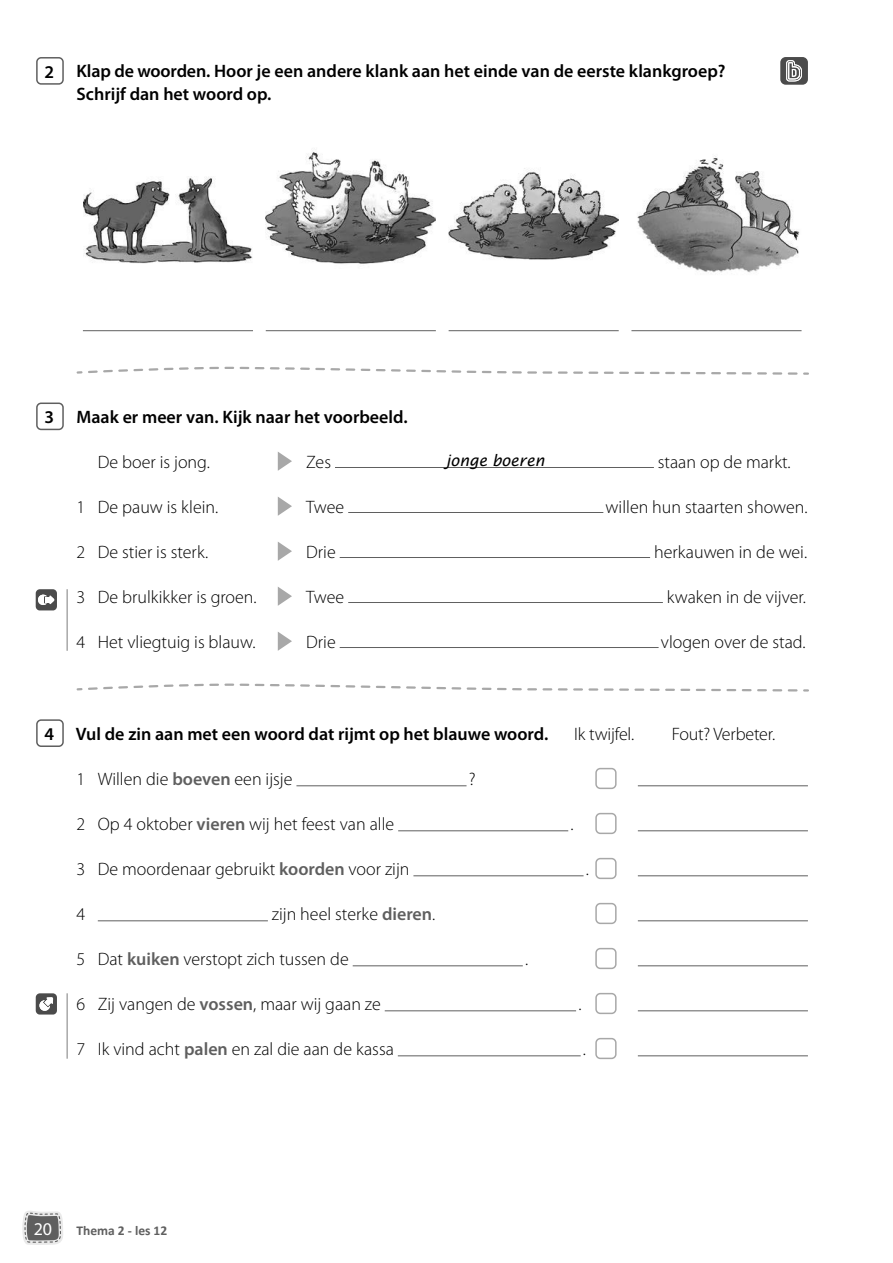
<style>
.page{position:relative;width:893px;height:1263px;background:#fff}
.page>*{position:absolute;margin:0;border:0;box-sizing:border-box;transform-origin:0 0}
.t1{font:300 18px "Myriad Pro";color:#000}
.t2{font:600 18px/22.5px "Myriad Pro";color:#000}
.t3{font:18px "Myriad Pro";color:#fff}
.t4{font:italic 15.75px "Lucida Sans";color:#000}
.t5{font:700 13.5px "Calibri";color:#5f5f5f}
.s1{font-weight:600;color:#5f5f5f}
</style>
<div class="page">
<svg style="left:22px;top:1211px;width:41px;height:34px"></svg>
<img style="left:83px;top:177px;width:170px;height:87px">
<img style="left:266px;top:152px;width:170px;height:112px">
<img style="left:449px;top:168px;width:170px;height:92px">
<img style="left:637px;top:156px;width:163px;height:117px">
<hr style="left:83px;top:330px;width:170px;height:1px;background:#5f5f5f">
<hr style="left:266px;top:330px;width:170px;height:1px;background:#5f5f5f">
<hr style="left:449px;top:330px;width:170px;height:1px;background:#5f5f5f">
<hr style="left:631px;top:330px;width:170px;height:1px;background:#5f5f5f">
<svg style="left:76px;top:366px;width:732px;height:9px"></svg>
<svg style="left:278px;top:452px;width:14px;height:19px"></svg>
<hr style="left:335px;top:467px;width:319px;height:1px;background:#5f5f5f">
<svg style="left:278px;top:497px;width:14px;height:19px"></svg>
<hr style="left:348px;top:512px;width:255px;height:1px;background:#5f5f5f">
<svg style="left:278px;top:542px;width:14px;height:19px"></svg>
<hr style="left:340px;top:557px;width:310px;height:1px;background:#5f5f5f">
<svg style="left:278px;top:587px;width:14px;height:19px"></svg>
<hr style="left:348px;top:602px;width:315px;height:1px;background:#5f5f5f">
<svg style="left:278px;top:632px;width:14px;height:19px"></svg>
<hr style="left:340px;top:647px;width:319px;height:1px;background:#5f5f5f">
<svg style="left:76px;top:683px;width:732px;height:9px"></svg>
<hr style="left:296px;top:785px;width:171px;height:1px;background:#5f5f5f">
<div style="left:595px;top:768px;width:22px;height:21px;border:2px solid #a8a8a8;border-radius:4px"></div>
<hr style="left:638px;top:785px;width:170px;height:1px;background:#5f5f5f">
<hr style="left:398px;top:830px;width:170px;height:1px;background:#5f5f5f">
<div style="left:595px;top:813px;width:22px;height:21px;border:2px solid #a8a8a8;border-radius:4px"></div>
<hr style="left:638px;top:830px;width:170px;height:1px;background:#5f5f5f">
<hr style="left:413px;top:875px;width:171px;height:1px;background:#5f5f5f">
<div style="left:595px;top:858px;width:22px;height:21px;border:2px solid #a8a8a8;border-radius:4px"></div>
<hr style="left:638px;top:875px;width:170px;height:1px;background:#5f5f5f">
<hr style="left:98px;top:920px;width:170px;height:1px;background:#5f5f5f">
<div style="left:595px;top:903px;width:22px;height:21px;border:2px solid #a8a8a8;border-radius:4px"></div>
<hr style="left:638px;top:920px;width:170px;height:1px;background:#5f5f5f">
<hr style="left:353px;top:965px;width:170px;height:1px;background:#5f5f5f">
<div style="left:595px;top:948px;width:22px;height:21px;border:2px solid #a8a8a8;border-radius:4px"></div>
<hr style="left:638px;top:965px;width:170px;height:1px;background:#5f5f5f">
<hr style="left:385px;top:1010px;width:191px;height:1px;background:#5f5f5f">
<div style="left:595px;top:993px;width:22px;height:21px;border:2px solid #a8a8a8;border-radius:4px"></div>
<hr style="left:638px;top:1010px;width:170px;height:1px;background:#5f5f5f">
<hr style="left:398px;top:1055px;width:183px;height:1px;background:#5f5f5f">
<div style="left:595px;top:1038px;width:22px;height:21px;border:2px solid #a8a8a8;border-radius:4px"></div>
<hr style="left:638px;top:1055px;width:170px;height:1px;background:#5f5f5f">
<div style="left:36px;top:57px;width:28px;height:28px;border:2px solid #5f5f5f;border-radius:4px"></div>
<svg style="left:780px;top:57px;width:28px;height:28px"></svg>
<div style="left:36px;top:402px;width:28px;height:28px;border:2px solid #5f5f5f;border-radius:4px"></div>
<hr style="left:66px;top:589px;width:2px;height:62px;background:#a8a8a8">
<svg style="left:36px;top:589px;width:21px;height:21px"></svg>
<div style="left:36px;top:719px;width:28px;height:28px;border:2px solid #5f5f5f;border-radius:4px"></div>
<hr style="left:66px;top:993px;width:2px;height:66px;background:#a8a8a8">
<svg style="left:36px;top:993px;width:21px;height:21px"></svg>
<p class="t2" style="left:45px;top:61px;width:11px">2</p>
<p class="t2" style="left:77px;top:60px;width:651px">Klap de woorden. Hoor je een andere klank aan het einde van de eerste klankgroep?<br>Schrijf dan het woord op.</p>
<p class="t2" style="left:45px;top:406px;width:11px">3</p>
<p class="t2" style="left:77px;top:406px;width:333px">Maak er meer van. Kijk naar het voorbeeld.</p>
<p class="t1" style="left:98px;top:451px;width:114px">De boer is jong.</p>
<p class="t1" style="left:306px;top:451px;width:26px">Zes</p>
<p class="t1" style="left:658px;top:451px;width:134px">staan op de markt.</p>
<p class="t1" style="left:77px;top:496px;width:143px">1 De pauw is klein.</p>
<p class="t1" style="left:306px;top:496px;width:40px">Twee</p>
<p class="t1" style="left:606px;top:496px;width:203px">willen hun staarten showen.</p>
<p class="t1" style="left:77px;top:541px;width:133px">2 De stier is sterk.</p>
<p class="t1" style="left:306px;top:541px;width:31px">Drie</p>
<p class="t1" style="left:654px;top:541px;width:155px">herkauwen in de wei.</p>
<p class="t1" style="left:77px;top:586px;width:182px">3 De brulkikker is groen.</p>
<p class="t1" style="left:306px;top:586px;width:40px">Twee</p>
<p class="t1" style="left:667px;top:586px;width:141px">kwaken in de vijver.</p>
<p class="t1" style="left:77px;top:631px;width:181px">4 Het vliegtuig is blauw.</p>
<p class="t1" style="left:306px;top:631px;width:31px">Drie</p>
<p class="t1" style="left:661px;top:631px;width:146px">vlogen over de stad.</p>
<p class="t4" style="left:445px;top:451px;width:101px">jonge boeren</p>
<p class="t2" style="left:45px;top:723px;width:11px">4</p>
<p class="t2" style="left:76px;top:723px;width:474px">Vul de zin aan met een woord dat rijmt op het blauwe woord.</p>
<p class="t1" style="left:574px;top:723px;width:62px">Ik twijfel.</p>
<p class="t1" style="left:672px;top:723px;width:105px">Fout? Verbeter.</p>
<p class="t1" style="left:77px;top:768px;width:217px">1 Willen die <span class="s1">boeven</span> een ijsje</p>
<p class="t1" style="left:469px;top:768px;width:8px">?</p>
<p class="t1" style="left:77px;top:813px;width:319px">2 Op 4 oktober <span class="s1">vieren</span> wij het feest van alle</p>
<p class="t1" style="left:570px;top:813px;width:5px">.</p>
<p class="t1" style="left:77px;top:858px;width:334px">3 De moordenaar gebruikt <span class="s1">koorden</span> voor zijn</p>
<p class="t1" style="left:586px;top:858px;width:5px">.</p>
<p class="t1" style="left:77px;top:903px;width:10px">4</p>
<p class="t1" style="left:272px;top:903px;width:165px">zijn heel sterke <span class="s1">dieren</span>.</p>
<p class="t1" style="left:77px;top:948px;width:274px">5 Dat <span class="s1">kuiken</span> verstopt zich tussen de</p>
<p class="t1" style="left:525px;top:948px;width:5px">.</p>
<p class="t1" style="left:77px;top:993px;width:306px">6 Zij vangen de <span class="s1">vossen</span>, maar wij gaan ze</p>
<p class="t1" style="left:578px;top:993px;width:5px">.</p>
<p class="t1" style="left:77px;top:1038px;width:319px">7 Ik vind acht <span class="s1">palen</span> en zal die aan de kassa</p>
<p class="t1" style="left:583px;top:1038px;width:5px">.</p>
<p class="t3" style="left:34px;top:1217px;width:20px">20</p>
<p class="t5" style="left:77px;top:1221px;width:92px">Thema 2 - les 12</p>
</div>
